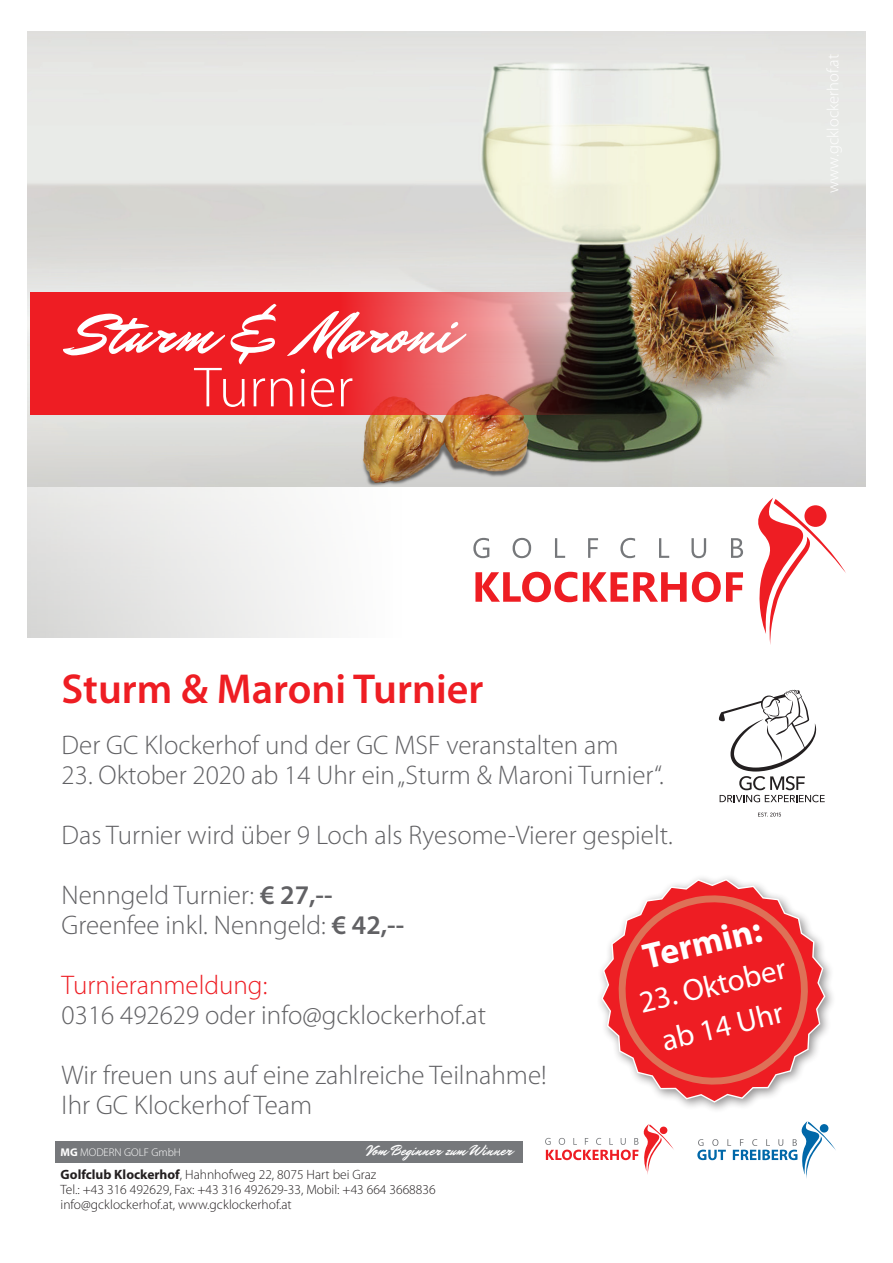
<style>
.page{position:relative;width:893px;height:1263px;background:#fff}
.page>*{position:absolute;margin:0;border:0;box-sizing:border-box;transform-origin:0 0}
.t1{font:60px "Mr Dafoe";color:#fff}
.t2{font:300 57px "Myriad Pro";color:#fff}
.t3{font:600 42px "Myriad Pro";color:#ee1d23}
.t4{font:700 36px "Myriad Pro";color:#fff}
.t5{font:30.75px/42px "Myriad Pro";color:#fff;text-align:center}
.t6{font:300 27px/30px "Myriad Pro";color:#616164}
.t7{font:300 27px "Myriad Pro";color:#ee1d23}
.t8{font:15px "Mr Dafoe";color:#fff}
.t9{font:300 13.5px/15px "Myriad Pro";color:#231f20}
.t10{font:300 11.25px "Myriad Pro";color:#fff}
.s1{font-weight:600}
.s2{font-weight:700}
</style>
<div class="page">
<img style="left:28px;top:32px;width:837px;height:455px">
<svg style="left:697px;top:1121px;width:139px;height:57px"></svg>
<div style="left:55px;top:1141px;width:468px;height:21px;background:#76787b"></div>
<svg style="left:545px;top:1124px;width:129px;height:50px"></svg>
<svg style="left:27px;top:487px;width:717px;height:151px"></svg>
<svg style="left:31px;top:293px;width:567px;height:122px;background:#dc3a3d"></svg>
<div style="left:596px;top:874px;width:241px;height:240px;background:#231f20;opacity:.5"></div>
<svg style="left:601px;top:878px;width:225px;height:225px"></svg>
<svg style="left:616px;top:893px;width:194px;height:195px;background:#ec3c3e"></svg>
<svg style="left:758px;top:498px;width:88px;height:147px"></svg>
<div style="left:804px;top:505px;width:22px;height:22px;background:#ee1d23;border-radius:50%"></div>
<svg style="left:475px;top:572px;width:268px;height:30px"></svg>
<svg style="left:473px;top:538px;width:270px;height:20px"></svg>
<svg style="left:758px;top:813px;width:23px;height:4px"></svg>
<svg style="left:719px;top:690px;width:106px;height:112px"></svg>
<h1 class="t1" style="left:74px;top:293px;width:381px">Sturm &amp; Maroni</h1>
<h2 class="t2" style="left:195px;top:356px;width:160px">Turnier</h2>
<h3 class="t3" style="left:62px;top:666px;width:423px">Sturm &amp; Maroni Turnier</h3>
<p class="t6" style="left:62px;top:731px;width:558px">Der GC Klockerhof und der GC MSF veranstalten am</p>
<p class="t6" style="left:62px;top:761px;width:604px">23. Oktober 2020 ab 14 Uhr ein „Sturm &amp; Maroni Turnier“.</p>
<p class="t6" style="left:62px;top:821px;width:613px">Das Turnier wird über 9 Loch als Ryesome-Vierer gespielt.</p>
<p class="t6" style="left:62px;top:881px;width:344px">Nenngeld Turnier: <span class="s1">€ 27,--<br></span>Greenfee inkl. Nenngeld: <span class="s1">€ 42,--</span></p>
<p class="t7" style="left:62px;top:970px;width:207px">Turnieranmeldung:</p>
<p class="t6" style="left:62px;top:1001px;width:426px">0316 492629 oder info@gcklockerhof.at</p>
<p class="t6" style="left:62px;top:1061px;width:487px">Wir freuen uns auf eine zahlreiche Teilnahme!<br>Ihr GC Klockerhof Team</p>
<h3 class="t4" style="left:639px;top:938px;width:122px;rotate:-14deg">Termin:</h3>
<p class="t5" style="left:635px;top:982px;width:151px;rotate:-13deg">23. Oktober ab 14 Uhr</p>
<p class="t10" style="left:61px;top:1146px;width:122px"><span class="s2">MG</span> MODERN GOLF GmbH</p>
<p class="t8" style="left:366px;top:1140px;width:148px">Vom Beginner zum Winner</p>
<p class="t9" style="left:61px;top:1167px;width:377px"><span class="s2">Golfclub Klockerhof</span>, Hahnhofweg 22, 8075 Hart bei Graz<br>Tel.: +43 316 492629, Fax: +43 316 492629-33, Mobil: +43 664 3668836 info@gcklockerhof.at, www.gcklockerhof.at</p>
</div>
